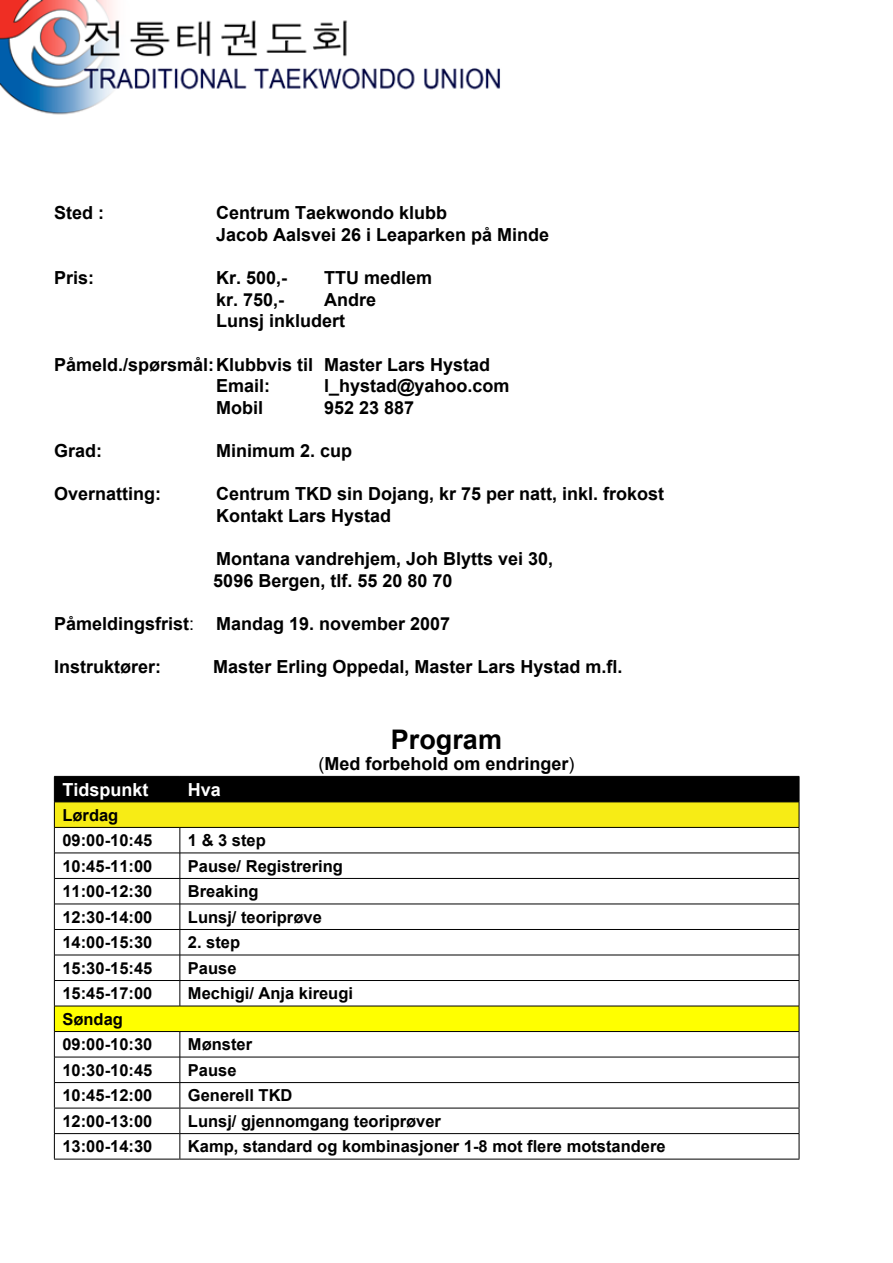
<style>
.page{position:relative;width:893px;height:1263px;background:#fff}
.page>*{position:absolute;margin:0;border:0;box-sizing:border-box;transform-origin:0 0}
.t1{font:700 27px "Arial";color:#000}
.t2{font:700 18px/21.6px "Arial";color:#000}
.t3{font:700 18px "Arial";color:#fff}
.t4{font:700 16.5px/25.5px "Arial";color:#000}
.s1{font-weight:400}
</style>
<div class="page">
<img style="left:0;top:0;width:500px;height:115px">
<hr style="left:54px;top:1159px;width:126px;height:1px;background:#000">
<hr style="left:180px;top:1159px;width:619px;height:1px;background:#000">
<svg style="left:54px;top:776px;width:746px;height:383px"></svg>
<p class="t2" style="left:54px;top:203px;width:52px">Sted :</p>
<p class="t2" style="left:216px;top:203px;width:335px">Centrum Taekwondo klubb<br>Jacob Aalsvei 26 i Leaparken på Minde</p>
<p class="t2" style="left:54px;top:268px;width:42px">Pris:</p>
<p class="t2" style="left:216px;top:268px;width:73px">Kr. 500,-</p>
<p class="t2" style="left:324px;top:268px;width:110px">TTU medlem</p>
<p class="t2" style="left:216px;top:289px;width:70px">kr. 750,-</p>
<p class="t2" style="left:216px;top:289px;width:162px;text-indent:108px">Andre<br>Lunsj inkludert</p>
<p class="t2" style="left:216px;top:354px;width:276px;text-indent:-162px">Påmeld./spørsmål:Klubbvis til Master Lars Hystad<br>Email:</p>
<p class="t2" style="left:324px;top:376px;width:187px">l_hystad@yahoo.com</p>
<p class="t2" style="left:216px;top:397px;width:48px">Mobil</p>
<p class="t2" style="left:324px;top:397px;width:92px">952 23 887</p>
<p class="t2" style="left:54px;top:440px;width:50px">Grad:</p>
<p class="t2" style="left:216px;top:440px;width:138px">Minimum 2. cup</p>
<p class="t2" style="left:54px;top:484px;width:109px">Overnatting:</p>
<p class="t2" style="left:216px;top:484px;width:450px">Centrum TKD sin Dojang, kr 75 per natt, inkl. frokost<br>Kontakt Lars Hystad</p>
<p class="t2" style="left:213px;top:548px;width:341px">Montana vandrehjem, Joh Blytts vei 30,<br>5096 Bergen, tlf. 55 20 80 70</p>
<p class="t2" style="left:54px;top:613px;width:398px">Påmeldingsfrist<span class="s1">:</span> Mandag 19. november 2007</p>
<p class="t2" style="left:54px;top:656px;width:109px">Instruktører:</p>
<p class="t2" style="left:213px;top:656px;width:411px">Master Erling Oppedal, Master Lars Hystad m.fl.</p>
<p class="t3" style="left:62px;top:777px;width:88px">Tidspunkt</p>
<p class="t3" style="left:188px;top:777px;width:35px">Hva</p>
<p class="t4" style="left:62px;top:803px;width:91px">Lørdag<br>09:00-10:45</p>
<p class="t4" style="left:188px;top:828px;width:79px">1 &amp; 3 step</p>
<h1 class="t1" style="left:391px;top:721px;width:113px">Program</h1>
<p class="t2" style="left:318px;top:754px;width:257px"><span class="s1">(</span>Med forbehold om endringer<span class="s1">)</span></p>
<p class="t4" style="left:62px;top:854px;width:91px">10:45-11:00</p>
<p class="t4" style="left:188px;top:854px;width:156px">Pause/ Registrering</p>
<p class="t4" style="left:62px;top:879px;width:91px">11:00-12:30</p>
<p class="t4" style="left:188px;top:879px;width:72px">Breaking</p>
<p class="t4" style="left:62px;top:905px;width:91px">12:30-14:00</p>
<p class="t4" style="left:188px;top:905px;width:135px">Lunsj/ teoriprøve</p>
<p class="t4" style="left:62px;top:930px;width:91px">14:00-15:30</p>
<p class="t4" style="left:188px;top:930px;width:54px">2. step</p>
<p class="t4" style="left:62px;top:956px;width:91px">15:30-15:45</p>
<p class="t4" style="left:188px;top:956px;width:50px">Pause</p>
<p class="t4" style="left:62px;top:981px;width:91px">15:45-17:00</p>
<p class="t4" style="left:188px;top:981px;width:167px">Mechigi/ Anja kireugi</p>
<p class="t4" style="left:62px;top:1007px;width:91px">Søndag<br>09:00-10:30</p>
<p class="t4" style="left:188px;top:1032px;width:66px">Mønster</p>
<p class="t4" style="left:62px;top:1058px;width:91px">10:30-10:45</p>
<p class="t4" style="left:188px;top:1058px;width:50px">Pause</p>
<p class="t4" style="left:62px;top:1083px;width:91px">10:45-12:00</p>
<p class="t4" style="left:188px;top:1083px;width:106px">Generell TKD</p>
<p class="t4" style="left:62px;top:1109px;width:91px">12:00-13:00</p>
<p class="t4" style="left:188px;top:1109px;width:255px">Lunsj/ gjennomgang teoriprøver</p>
<p class="t4" style="left:62px;top:1134px;width:91px">13:00-14:30</p>
<p class="t4" style="left:188px;top:1134px;width:479px">Kamp, standard og kombinasjoner 1-8 mot flere motstandere</p>
</div>
